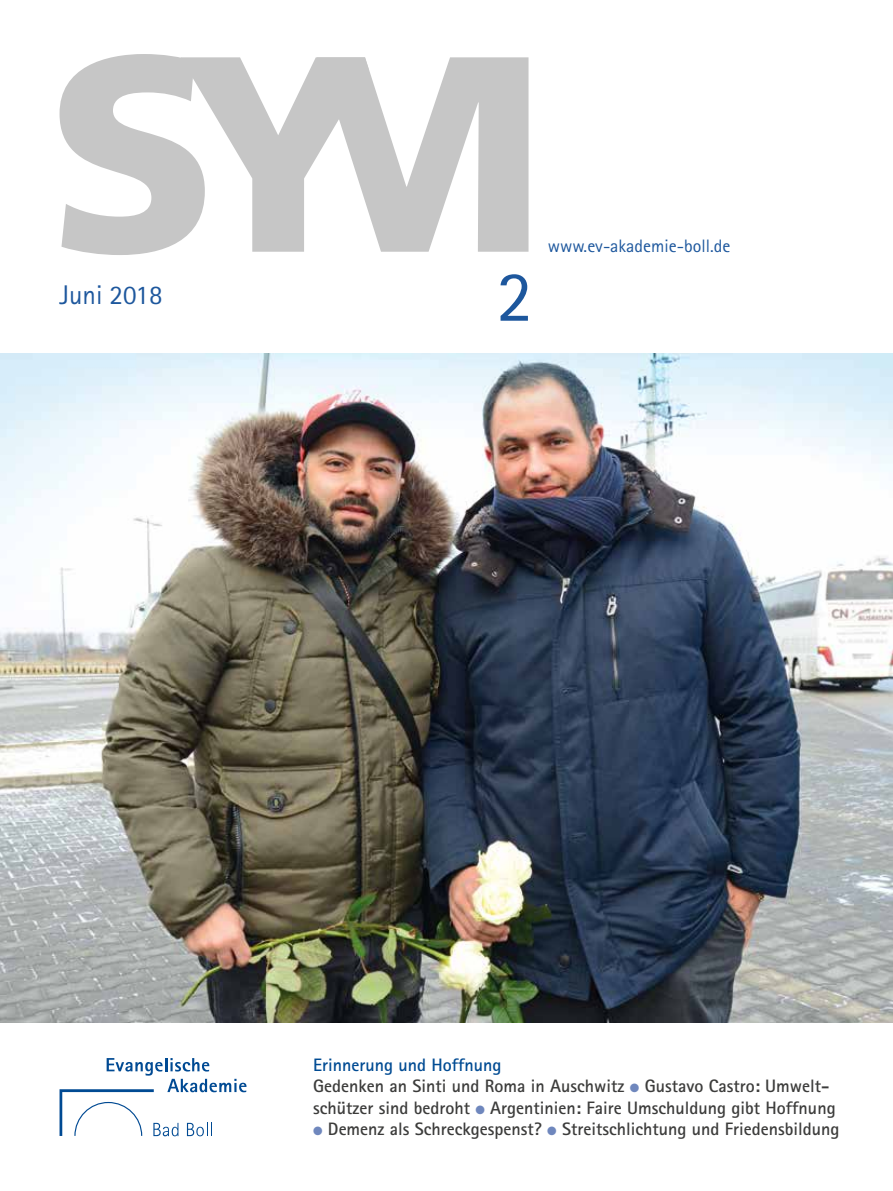
<style>
.page{position:relative;width:893px;height:1191px;background:#fff}
.page>*{position:absolute;margin:0;border:0;box-sizing:border-box;transform-origin:0 0}
.t1{font:72px "Rotis Sans Serif";color:#1d579d}
.t2{font:27px "Rotis Sans Serif";color:#1d579d}
.t3{font:700 18px/21.6px "Rotis Sans Serif";color:#3c3c3b}
.t4{font:18px "Rotis Sans Serif";color:#1d579d}
.s1{color:#004b93}
.s2{color:#6f87bd}
</style>
<div class="page">
<svg style="left:60px;top:54px;width:468px;height:201px"></svg>
<svg style="left:60px;top:1058px;width:186px;height:78px"></svg>
<img style="left:0;top:353px;width:893px;height:669px">
<h2 class="t2" style="left:60px;top:279px;width:105px">Juni 2018</h2>
<h1 class="t1" style="left:497px;top:254px;width:37px">2</h1>
<p class="t4" style="left:548px;top:235px;width:184px">www.ev-akademie-boll.de</p>
<p class="t3" style="left:313px;top:1053px;width:524px"><span class="s1">Erinnerung und Hoffnung<br></span>Gedenken an Sinti und Roma in Auschwitz <span class="s2">●</span> Gustavo Castro: Umwelt&shy;schützer sind bedroht <span class="s2">●</span> Argentinien: Faire Umschuldung gibt Hoffnung</p>
<p class="t3" style="left:313px;top:1118px;width:528px"><span class="s2">●</span> Demenz als Schreckgespenst? <span class="s2">●</span> Streitschlichtung und Friedensbildung</p>
</div>
